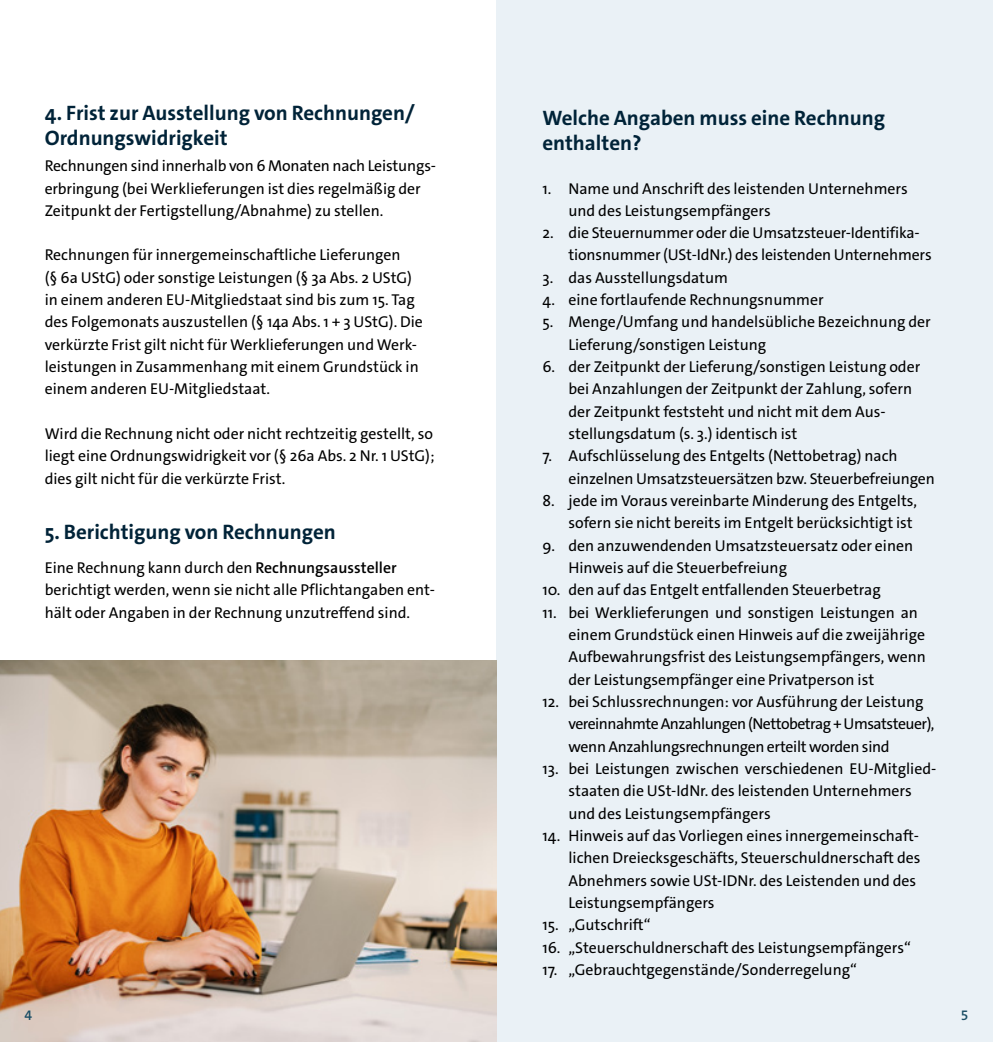
<style>
.page{position:relative;width:993px;height:1042px;background:#fff}
.page>*{position:absolute;margin:0;border:0;box-sizing:border-box;transform-origin:0 0}
.t1{font:700 21px/25.2px "The Sans C4 s";color:#002338}
.t2{font:15.75px/22.4px "The Sans C4 s";color:#000}
.t3{font:15.75px/22.4px "The Sans C4 s";letter-spacing:-.02em;color:#000}
.t4{font:600 14px "The Sans C4 s";color:#1a4e65}
.s1{font-weight:600}
</style>
<div class="page">
<div style="left:496px;top:0;width:496px;height:1042px;background:#eaf1f6"></div>
<img style="left:0;top:661px;width:496px;height:381px">
<h1 class="t1" style="left:45px;top:100px;width:371px">4. Frist zur Ausstellung von Rechnungen/<br>Ordnungswidrigkeit</h1>
<p class="t2" style="left:45px;top:155px;width:393px">Rechnungen sind innerhalb von 6 Monaten nach Leistungs&shy;erbringung (bei Werklieferungen ist dies regelmäßig der<br>Zeitpunkt der Fertigstellung/Abnahme) zu stellen.</p>
<p class="t2" style="left:45px;top:244px;width:379px">Rechnungen für innergemeinschaftliche Lieferungen<br>(§ 6a UStG) oder sonstige Leistungen (§ 3a Abs. 2 UStG) in einem anderen EU-Mitgliedstaat sind bis zum 15. Tag des Folgemonats auszustellen (§ 14a Abs. 1 + 3 UStG). Die verkürzte Frist gilt nicht für Werklieferungen und Werk&shy;leistungen in Zusammenhang mit einem Grundstück in einem anderen EU-Mitgliedstaat.</p>
<p class="t2" style="left:45px;top:423px;width:391px;text-align:justify">Wird die Rechnung nicht oder nicht rechtzeitig gestellt, so liegt eine Ordnungswidrigkeit vor (§ 26a Abs. 2 Nr. 1 UStG); dies gilt nicht für die verkürzte Frist.</p>
<h1 class="t1" style="left:45px;top:519px;width:292px">5. Berichtigung von Rechnungen</h1>
<p class="t2" style="left:45px;top:557px;width:391px">Eine Rechnung kann durch den <span class="s1">Rechnungsaussteller </span>berichtigt werden, wenn sie nicht alle Pflichtangaben ent&shy;hält oder Angaben in der Rechnung unzutreffend sind.</p>
<h1 class="t1" style="left:542px;top:105px;width:344px">Welche Angaben muss eine Rechnung enthalten?</h1>
<p class="t2" style="left:568px;top:177px;width:341px;text-indent:-26px">1. Name und Anschrift des leistenden Unternehmers und des Leistungsempfängers</p>
<p class="t2" style="left:568px;top:222px;width:364px;text-indent:-26px">2. die Steuernummer oder die Umsatzsteuer-Identifika&shy;tionsnummer (USt-IdNr.) des leistenden Unternehmers</p>
<p class="t2" style="left:542px;top:266px;width:187px">3. das Ausstellungsdatum</p>
<p class="t2" style="left:542px;top:289px;width:283px">4. eine fortlaufende Rechnungsnummer</p>
<p class="t2" style="left:568px;top:311px;width:363px;text-indent:-26px">5. Menge/Umfang und handelsübliche Bezeichnung der<br>Lieferung/sonstigen Leistung</p>
<p class="t2" style="left:568px;top:356px;width:353px;text-indent:-26px">6. der Zeitpunkt der Lieferung/sonstigen Leistung oder bei Anzahlungen der Zeitpunkt der Zahlung, sofern der Zeitpunkt feststeht und nicht mit dem Aus&shy;stellungsdatum (s. 3.) identisch ist</p>
<p class="t2" style="left:568px;top:445px;width:367px;text-indent:-26px">7. Aufschlüsselung des Entgelts (Nettobetrag) nach einzelnen Umsatzsteuersätzen bzw. Steuerbefreiungen</p>
<p class="t2" style="left:542px;top:490px;width:376px;text-align:right">8. jede im Voraus vereinbarte Minderung des Entgelts, sofern sie nicht bereits im Entgelt berücksichtigt ist</p>
<p class="t2" style="left:568px;top:534px;width:346px;text-indent:-26px">9. den anzuwendenden Umsatzsteuersatz oder einen<br>Hinweis auf die Steuerbefreiung</p>
<p class="t2" style="left:542px;top:579px;width:340px">10. den auf das Entgelt entfallenden Steuerbetrag</p>
<p class="t2" style="left:568px;top:601px;width:359px;text-indent:-26px">11. bei Werklieferungen und sonstigen Leistungen an einem Grundstück einen Hinweis auf die zweijährige Aufbewahrungsfrist des Leistungsempfängers, wenn der Leistungsempfänger eine Privatperson ist</p>
<p class="t3" style="left:568px;top:690px;width:367px;text-indent:-26px">12. bei Schlussrechnungen: vor Ausführung der Leistung vereinnahmte Anzahlungen (Nettobetrag + Umsatsteuer), wenn Anzahlungsrechnungen erteilt worden sind</p>
<p class="t2" style="left:568px;top:757px;width:369px;text-indent:-26px">13. bei Leistungen zwischen verschiedenen EU-Mitglied&shy;staaten die USt-IdNr. des leistenden Unternehmers und des Leistungsempfängers</p>
<p class="t2" style="left:568px;top:824px;width:353px;text-indent:-26px">14. Hinweis auf das Vorliegen eines innergemeinschaft&shy;lichen Dreiecksgeschäfts, Steuerschuldnerschaft des Abnehmers sowie USt-IDNr. des Leistenden und des Leistungsempfängers</p>
<p class="t2" style="left:542px;top:914px;width:110px">15. „Gutschrift“</p>
<p class="t2" style="left:542px;top:936px;width:370px">16. „Steuerschuldnerschaft des Leistungsempfängers“</p>
<p class="t2" style="left:542px;top:958px;width:316px">17. „Gebrauchtgegenstände/Sonderregelung“</p>
<p class="t4" style="left:24px;top:1006px;width:9px">4</p>
<p class="t4" style="left:960px;top:1006px;width:9px">5</p>
</div>
